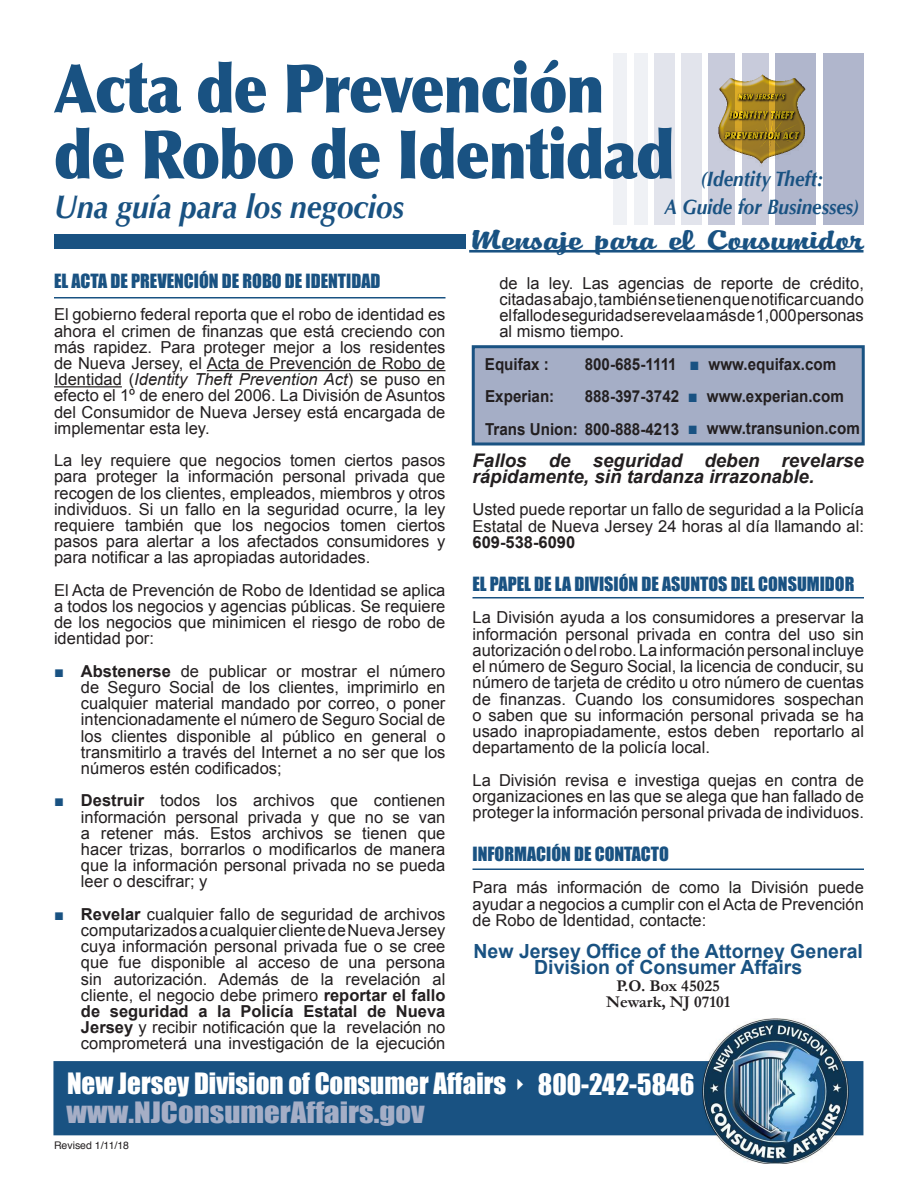
<style>
.page{position:relative;width:918px;height:1188px;background:#fff}
.page>*{position:absolute;margin:0;border:0;box-sizing:border-box;transform-origin:0 0}
.t1{font:900 67.5px/66px "Optima";letter-spacing:-.02em;color:#195282;scale:.88 1}
.t2{font:italic 700 33px "Optima";color:#195282;scale:.9 1}
.t3{font:29.7px "PT Dog ear";letter-spacing:-.01em;color:#195282;scale:1.61 1}
.t4{font:27px/29.2px "Impact";color:#fff}
.t5{font:italic 700 21px/28.5px "Optima";color:#195282;text-align:center;scale:.9 1}
.t6{font:700 19.5px/16.2px "Arial";color:#195282;text-align:center}
.t7{font:italic 700 18.75px/16.2px "Arial";color:#231f20}
.t8{font:18px "Impact";color:#195282}
.t9{font:16.5px/16.2px "Arial";color:#231f20;text-align:justify}
.t10{font:700 16.5px/32.4px "Arial";color:#231f20;scale:.92 1}
.t11{font:700 16.5px/16.2px "Garamond";color:#231f20;text-align:center}
.t12{font:700 16.5px "Arial";color:#231f20}
.t13{font:10.5px "Helvetica";color:#231f20}
.s1{font-style:italic}
.s2{color:#195282}
.s3{font-weight:700}
.s4{font-weight:400;font-size:18px;color:#195282}
.s5{color:#a5aec6}
</style>
<div class="page">
<div style="left:472px;top:345px;width:393px;height:101px;background:#a5aec6;border:3px solid #195282"></div>
<hr style="left:207px;top:370px;width:239px;height:1px;background:#231f20">
<hr style="left:54px;top:386px;width:68px;height:1px;background:#231f20">
<hr style="left:54px;top:297px;width:392px;height:1px;background:#195282">
<hr style="left:472px;top:597px;width:392px;height:1px;background:#195282">
<hr style="left:472px;top:868px;width:392px;height:2px;background:#195282">
<img style="left:735px;top:72px;width:41px;height:95px">
<svg style="left:776px;top:54px;width:40px;height:171px;fill:#b0b6cc"></svg>
<svg style="left:742px;top:54px;width:27px;height:171px;fill:#c8cbdb"></svg>
<div style="left:681px;top:54px;width:20px;height:171px;background:#e2e4ec"></div>
<div style="left:634px;top:54px;width:13px;height:171px;background:#eff1f5"></div>
<div style="left:823px;top:54px;width:40px;height:171px;background:#b0b6cc"></div>
<svg style="left:708px;top:54px;width:27px;height:171px;fill:#c8cbdb"></svg>
<div style="left:654px;top:54px;width:20px;height:171px;background:#e2e4ec"></div>
<div style="left:614px;top:54px;width:13px;height:171px;background:#eff1f5"></div>
<div style="left:460px;top:225px;width:404px;height:37px;border:3px solid #fff;border-radius:16px"></div>
<hr style="left:469px;top:250px;width:395px;height:3px;background:#195282">
<div style="left:53px;top:1061px;width:810px;height:74px;background:#195282;border:2px solid #195282"></div>
<img style="left:703px;top:1019px;width:145px;height:145px">
<div style="left:54px;top:234px;width:412px;height:15px;background:#195282"></div>
<h1 class="t1" style="left:54px;top:56px;width:707px">Acta de Prevención de Robo de Identidad</h1>
<p class="t5" style="left:664px;top:165px;width:218px">(Identity Theft:<br>A Guide for Businesses)</p>
<h2 class="t2" style="left:54px;top:187px;width:391px">Una guía para los negocios</h2>
<p class="t8" style="left:54px;top:267px;width:328px">EL ACTA DE PREVENCIÓN DE ROBO DE IDENTIDAD</p>
<p class="t9" style="left:54px;top:307px;width:393px">El gobierno federal reporta que el robo de identidad es ahora el crimen de finanzas que está creciendo con más rapidez. Para proteger mejor a los residentes de Nueva Jersey, el Acta de Prevención de Robo de Identidad (<span class="s1">Identity Theft Prevention Act</span>) se puso en efecto el 1º de enero del 2006. La División de Asuntos del Consumidor de Nueva Jersey está encargada de implementar esta ley.</p>
<p class="t9" style="left:54px;top:452px;width:393px">La ley requiere que negocios tomen ciertos pasos para proteger la información personal privada que recogen de los clientes, empleados, miembros y otros individuos. Si un fallo en la seguridad ocurre, la ley requiere también que los negocios tomen ciertos pasos para alertar a los afectados consumidores y para notificar a las apropiadas autoridades.</p>
<p class="t9" style="left:54px;top:582px;width:393px">El Acta de Prevención de Robo de Identidad se aplica a todos los negocios y agencias públicas. Se requiere de los negocios que minimicen el riesgo de robo de identidad por:</p>
<p class="t9" style="left:81px;top:663px;width:366px;text-indent:-27px"><span class="s2">■</span> <span class="s3">Abstenerse</span> de publicar or mostrar el número de Seguro Social de los clientes, imprimirlo en cualquier material mandado por correo, o poner intencionadamente el número de Seguro Social de los clientes disponible al público en general o transmitirlo a través del Internet a no ser que los números estén codificados;</p>
<p class="t9" style="left:81px;top:793px;width:366px;text-indent:-27px"><span class="s2">■</span> <span class="s3">Destruir</span> todos los archivos que contienen información personal privada y que no se van a retener más. Estos archivos se tienen que hacer trizas, borrarlos o modificarlos de manera que la información personal privada no se pueda leer o descifrar; y</p>
<p class="t9" style="left:81px;top:906px;width:366px;text-indent:-27px"><span class="s2">■</span> <span class="s3">Revelar</span> cualquier fallo de seguridad de archivos computarizados a cualquier cliente de Nueva Jersey cuya información personal privada fue o se cree que fue disponible al acceso de una persona sin autorización. Además de la revelación al cliente, el negocio debe primero <span class="s3">reportar el fallo de seguridad a la Policía Estatal de Nueva Jersey</span> y recibir notificación que la revelación no comprometerá una investigación de la ejecución</p>
<h3 class="t3" style="left:469px;top:223px;width:246px">Mensaje para el Consumidor</h3>
<p class="t9" style="left:499px;top:275px;width:366px">de la ley. Las agencias de reporte de crédito, citadas abajo, también se tienen que notificar cuando el fallo de seguridad se revela a más de 1,000 personas al mismo tiempo.</p>
<p class="t10" style="left:485px;top:348px;width:71px">Equifax :</p>
<p class="t10" style="left:585px;top:348px;width:275px">800-685-1111 <span class="s4">■</span> www.equifax.com</p>
<p class="t10" style="left:485px;top:381px;width:77px">Experian:</p>
<p class="t10" style="left:485px;top:381px;width:409px;text-indent:100px">888-397-3742 <span class="s4">■</span> www.experian.com<br>Trans Union: 800-888-4213 <span class="s4">■</span> www.transunion.com</p>
<p class="t7" style="left:472px;top:453px;width:393px">Fallos de seguridad deben revelarse rápidamente, sin tardanza irrazonable.</p>
<p class="t9" style="left:472px;top:502px;width:393px">Usted puede reportar un fallo de seguridad a la Policía<br>Estatal de Nueva Jersey 24 horas al día llamando al:</p>
<p class="t12" style="left:472px;top:531px;width:104px">609-538-6090</p>
<p class="t8" style="left:472px;top:570px;width:383px">EL PAPEL DE LA DIVISIÓN DE ASUNTOS DEL CONSUMIDOR</p>
<p class="t9" style="left:472px;top:610px;width:393px">La División ayuda a los consumidores a preservar la información personal privada en contra del uso sin autorización o del robo. La información personal incluye el número de Seguro Social, la licencia de conducir, su número de tarjeta de crédito u otro número de cuentas de finanzas. Cuando los consumidores sospechan o saben que su información personal privada se ha usado inapropiadamente, estos deben reportarlo al departamento de la policía local.</p>
<p class="t9" style="left:472px;top:772px;width:393px">La División revisa e investiga quejas en contra de organizaciones en las que se alega que han fallado de proteger la información personal privada de individuos.</p>
<p class="t8" style="left:472px;top:840px;width:198px">INFORMACIÓN DE CONTACTO</p>
<p class="t9" style="left:472px;top:880px;width:393px">Para más información de como la División puede ayudar a negocios a cumplir con el Acta de Prevención de Robo de Identidad, contacte:</p>
<p class="t6" style="left:474px;top:944px;width:391px">New Jersey Office of the Attorney General<br>Division of Consumer Affairs</p>
<p class="t11" style="left:606px;top:977px;width:126px">P.O. Box 45025<br>Newark, NJ 07101</p>
<h3 class="t4" style="left:67px;top:1068px;width:629px">New Jersey Division of Consumer Affairs ✔ 800-242-5846 <span class="s5">www.NJConsumerAffairs.gov</span></h3>
<p class="t13" style="left:54px;top:1137px;width:77px">Revised 1/11/18</p>
</div>
